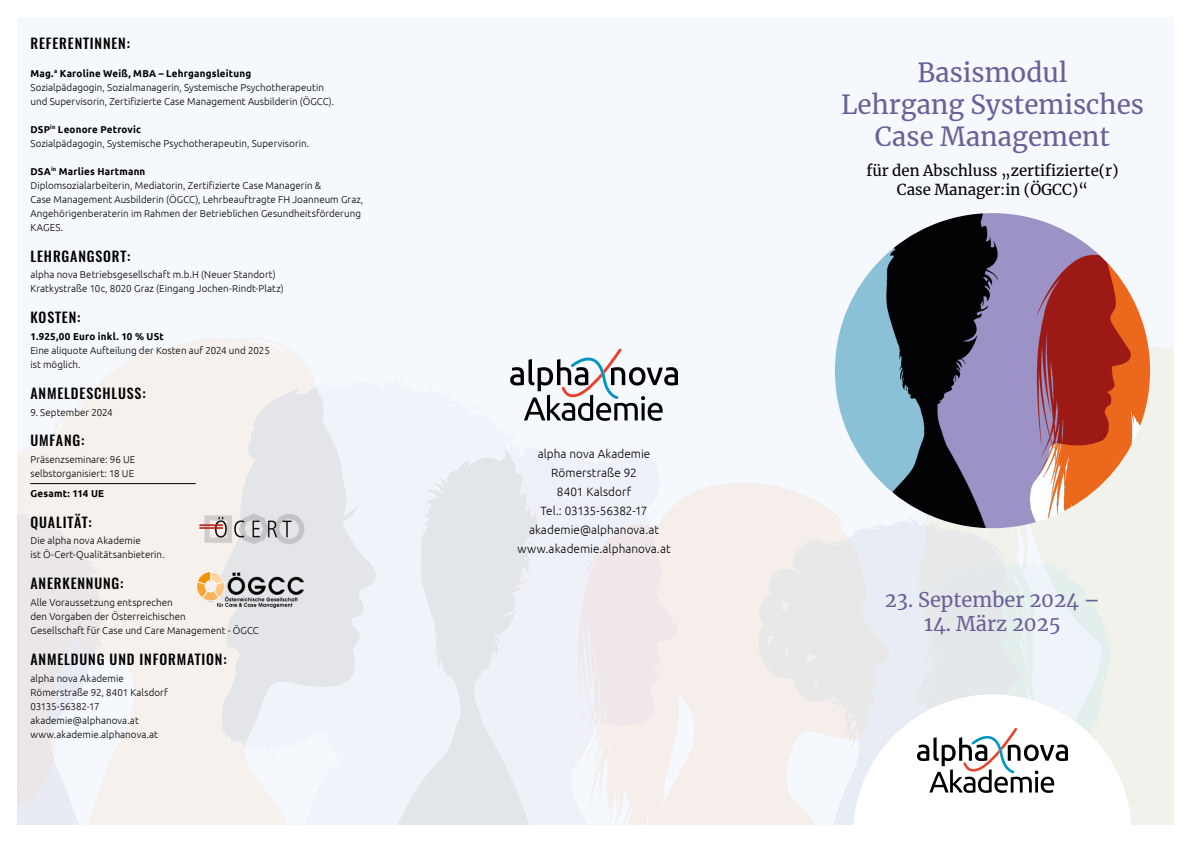
<style>
.page{position:relative;width:1191px;height:842px;background:#fff}
.page>*{position:absolute;margin:0;border:0;box-sizing:border-box;transform-origin:0 0}
.t1{font:26px/32px "Merriweather";color:#6b5f97;text-align:center}
.t2{font:20px "Merriweather";color:#6b5f97}
.t3{font:15px/19px "Merriweather";color:#000;text-align:center}
.t4{font:500 14px "Oswald";letter-spacing:.06em;color:#000}
.t5{font:300 12px/19px "Ubuntu";letter-spacing:.005em;color:#000;text-align:center}
.t6{font:300 10px/14px "Ubuntu";letter-spacing:.005em;color:#000}
.t7{font:700 10px "Ubuntu";letter-spacing:.02em;color:#000}
.s1{font-weight:700}
</style>
<div class="page">
<div style="left:17px;top:17px;width:1157px;height:807px;background:#f5f8fc"></div>
<img style="left:17px;top:339px;width:1157px;height:485px">
<img style="left:835px;top:213px;width:315px;height:315px;border-radius:158px">
<svg style="left:853px;top:694px;width:278px;height:131px;fill:#fff"></svg>
<svg style="left:917px;top:728px;width:151px;height:65px"></svg>
<svg style="left:510px;top:349px;width:168px;height:72px"></svg>
<img style="left:195px;top:509px;width:114px;height:41px">
<img style="left:196px;top:572px;width:107px;height:35px">
<hr style="left:30px;top:483px;width:166px;height:1px;background:#000">
<h3 class="t4" style="left:30px;top:33px;width:101px">REFERENTINNEN:</h3>
<p class="t6" style="left:30px;top:66px;width:305px"><span class="s1">Mag.</span><sup>a</sup> <span class="s1">Karoline Weiß, MBA – Lehrgangsleitung<br></span>Sozialpädagogin, Sozialmanagerin, Systemische Psychotherapeutin und Supervisorin, Zertifizierte Case Management Ausbilderin (ÖGCC).</p>
<p class="t6" style="left:30px;top:122px;width:280px"><span class="s1">DSP</span><sup>in</sup> <span class="s1">Leonore Petrovic<br></span>Sozialpädagogin, Systemische Psychotherapeutin, Supervisorin.</p>
<p class="t6" style="left:30px;top:164px;width:334px"><span class="s1">DSA</span><sup>in</sup> <span class="s1">Marlies Hartmann<br></span>Diplomsozialarbeiterin, Mediatorin, Zertifizierte Case Managerin &amp;<br>Case Management Ausbilderin (ÖGCC), Lehrbeauftragte FH Joanneum Graz, Angehörigenberaterin im Rahmen der Betrieblichen Gesundheitsförderung KAGES.</p>
<h3 class="t4" style="left:30px;top:246px;width:102px">LEHRGANGSORT:</h3>
<p class="t6" style="left:30px;top:268px;width:255px">alpha nova Betriebsgesellschaft m.b.H (Neuer Standort)<br>Kratkystraße 10c, 8020 Graz (Eingang Jochen-Rindt-Platz)</p>
<h3 class="t4" style="left:30px;top:308px;width:51px">KOSTEN:</h3>
<p class="t7" style="left:30px;top:331px;width:135px">1.925,00 Euro inkl. 10 % USt</p>
<p class="t6" style="left:30px;top:343px;width:241px">Eine aliquote Aufteilung der Kosten auf 2024 und 2025 ist möglich.</p>
<h3 class="t4" style="left:30px;top:384px;width:117px">ANMELDESCHLUSS:</h3>
<p class="t6" style="left:30px;top:405px;width:84px">9. September 2024</p>
<h3 class="t4" style="left:30px;top:431px;width:55px">UMFANG:</h3>
<p class="t6" style="left:30px;top:452px;width:106px">Präsenzseminare: 96 UE selbstorganisiert: 18 UE</p>
<p class="t7" style="left:30px;top:487px;width:75px">Gesamt: 114 UE</p>
<h3 class="t4" style="left:30px;top:512px;width:63px">QUALITÄT:</h3>
<p class="t6" style="left:30px;top:534px;width:136px">Die alpha nova Akademie<br>ist Ö-Cert-Qualitätsanbieterin.</p>
<h3 class="t4" style="left:30px;top:574px;width:94px">ANERKENNUNG:</h3>
<p class="t6" style="left:30px;top:595px;width:230px">Alle Voraussetzung entsprechen<br>den Vorgaben der Österreichischen<br>Gesellschaft für Case und Care Management - ÖGCC</p>
<h3 class="t4" style="left:30px;top:650px;width:198px">ANMELDUNG UND INFORMATION:</h3>
<p class="t6" style="left:30px;top:671px;width:139px">alpha nova Akademie<br>Römerstraße 92, 8401 Kalsdorf<br>03135-56382-17 akademie@alphanova.at www.akademie.alphanova.at</p>
<p class="t5" style="left:517px;top:444px;width:155px">alpha nova Akademie<br>Römerstraße 92<br>8401 Kalsdorf<br>Tel.: 03135-56382-17 akademie@alphanova.at www.akademie.alphanova.at</p>
<h1 class="t1" style="left:841px;top:56px;width:304px">Basismodul<br>Lehrgang Systemisches<br>Case Management</h1>
<h3 class="t3" style="left:866px;top:161px;width:254px">für den Abschluss „zertifizierte(r)<br>Case Manager:in (ÖGCC)“</h3>
<h2 class="t2" style="left:885px;top:586px;width:217px">23. September 2024 –</h2>
<h2 class="t2" style="left:924px;top:610px;width:138px">14. März 2025</h2>
</div>
